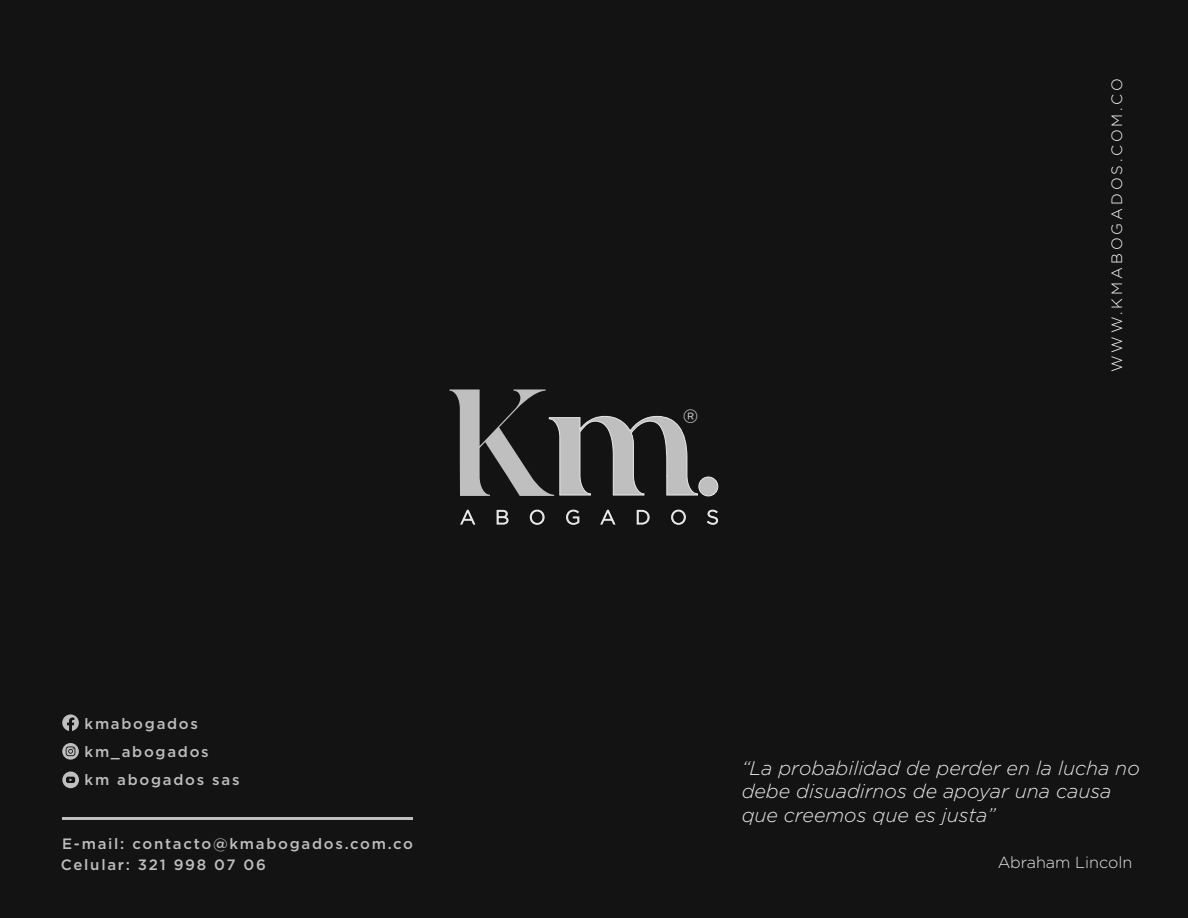
<style>
.page{position:relative;width:1188px;height:918px;background:#131314}
.page>*{position:absolute;margin:0;border:0;box-sizing:border-box;transform-origin:0 0}
.t1{font:300 39px "Gotham";color:#bfbfbf}
.t2{font:italic 300 19.65px/23.7px "Gotham";color:#fff}
.t3{font:300 16.05px "Gotham";color:#fff}
.t4{font:500 15px/28px "Gotham";letter-spacing:.115em;color:#bfbfbf}
.t5{font:300 15px "Gotham";letter-spacing:.2em;color:#fff}
</style>
<div class="page">
<svg style="left:461px;top:510px;width:14px;height:14px"></svg>
<svg style="left:497px;top:510px;width:11px;height:14px"></svg>
<svg style="left:530px;top:510px;width:14px;height:14px"></svg>
<svg style="left:566px;top:510px;width:13px;height:14px"></svg>
<svg style="left:601px;top:510px;width:14px;height:14px"></svg>
<svg style="left:637px;top:510px;width:12px;height:14px"></svg>
<svg style="left:671px;top:510px;width:15px;height:14px"></svg>
<svg style="left:707px;top:510px;width:11px;height:14px"></svg>
<div style="left:699px;top:477px;width:19px;height:19px;background:#bfbfbf;border-radius:50%"></div>
<div style="left:699px;top:477px;width:19px;height:19px;border:1px solid #e8e8e8;border-radius:50%"></div>
<svg style="left:449px;top:389px;width:249px;height:107px"></svg>
<svg style="left:62px;top:714px;width:17px;height:17px"></svg>
<svg style="left:62px;top:772px;width:17px;height:16px"></svg>
<svg style="left:66px;top:777px;width:9px;height:6px"></svg>
<svg style="left:62px;top:743px;width:17px;height:17px"></svg>
<svg style="left:66px;top:746px;width:9px;height:10px"></svg>
<hr style="left:62px;top:817px;width:351px;height:3px;background:#bfbfbf">
<p class="t4" style="left:85px;top:709px;width:156px">kmabogados km_abogados<br>km abogados sas</p>
<p class="t4" style="left:61px;top:832px;width:354px;line-height:21.5px">E-mail: contacto@kmabogados.com.co<br>Celular: 321 998 07 06</p>
<h1 class="t1" style="left:682px;top:399px;width:18px">®</h1>
<p class="t5" style="left:1107px;top:372px;width:295px;rotate:-90deg">WWW.KMABOGADOS.COM.CO</p>
<p class="t2" style="left:742px;top:755px;width:400px">“La probabilidad de perder en la lucha no debe disuadirnos de apoyar una causa que creemos que es justa”</p>
<p class="t3" style="left:997px;top:852px;width:137px">Abraham Lincoln</p>
</div>
